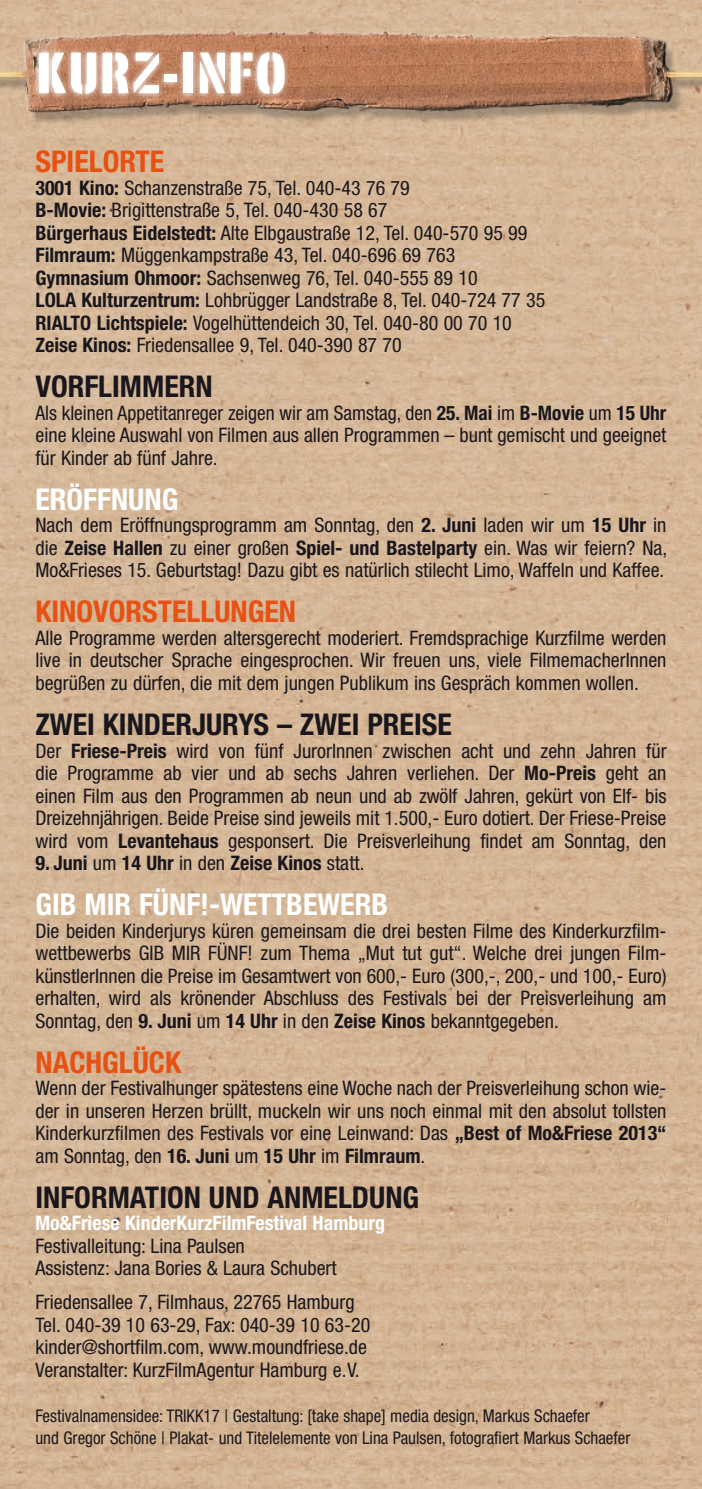
<style>
.page{position:relative;width:702px;height:1489px;background:#fff}
.page>*{position:absolute;margin:0;border:0;box-sizing:border-box;transform-origin:0 0}
.t1{font:700 55px "Stencil Sans";color:#fff}
.t2{font:700 condensed 30px "Helvetica Neue";color:#1a171c}
.t3{font:700 condensed 30px "Helvetica Neue";color:#e75113}
.t4{font:700 condensed 30px "Helvetica Neue";color:#fff}
.t5{font:condensed 20px/22.5px "Helvetica Neue";color:#1a171c;text-align:justify}
.t6{font:700 condensed 20px "Helvetica Neue";color:#fff}
.t7{font:700 condensed 20px "Helvetica Neue";color:#1a171c}
.t8{font:condensed 17.5px/22.5px "Helvetica Neue";color:#1a171c}
.s1{font-weight:700}
.s2{font-weight:400}
</style>
<div class="page">
<img style="left:0;top:0;width:702px;height:1488px">
<img style="left:0;top:7px;width:702px;height:135px">
<svg style="left:34px;top:47px;width:256px;height:53px;background:#d4af9b"></svg>
<h1 class="t1" style="left:35px;top:42px;width:253px">KURZ-INFO</h1>
<h2 class="t3" style="left:35px;top:143px;width:130px">SPIELORTE</h2>
<p class="t5" style="left:35px;top:176px;width:511px;text-align:left"><span class="s1">3001 Kino:</span> Schanzenstraße 75, Tel. 040-43 76 79<br><span class="s1">B-Movie:</span> Brigittenstraße 5, Tel. 040-430 58 67<br><span class="s1">Bürgerhaus Eidelstedt:</span> Alte Elbgaustraße 12, Tel. 040-570 95 99<br><span class="s1">Filmraum:</span> Müggenkampstraße 43, Tel. 040-696 69 763<br><span class="s1">Gymnasium Ohmoor:</span> Sachsenweg 76, Tel. 040-555 89 10<br><span class="s1">LOLA Kulturzentrum:</span> Lohbrügger Landstraße 8, Tel. 040-724 77 35<br><span class="s1">RIALTO Lichtspiele:</span> Vogelhüttendeich 30, Tel. 040-80 00 70 10<br><span class="s1">Zeise Kinos:</span> Friedensallee 9, Tel. 040-390 87 70</p>
<h2 class="t2" style="left:35px;top:368px;width:80px">VorFlimmer</h2>
<h2 class="t2" style="left:195px;top:368px;width:19px">n</h2>
<p class="t5" style="left:35px;top:401px;width:632px">Als kleinen Appetitanreger zeigen wir am Samstag, den <span class="s1">25. Mai</span> im <span class="s1">B-Movie</span> um <span class="s1">15 Uhr </span>eine kleine Auswahl von Filmen aus allen Programmen – bunt gemischt und geeignet für Kinder ab fünf Jahre.</p>
<h2 class="t4" style="left:35px;top:481px;width:142px">Eröffnung</h2>
<p class="t5" style="left:35px;top:514px;width:633px">Nach dem Eröffnungsprogramm am Sonntag, den <span class="s1">2. Juni</span> laden wir um <span class="s1">15 Uhr</span> in die <span class="s1">Zeise Hallen</span> zu einer großen <span class="s1">Spiel- und Bastelparty</span> ein. Was wir feiern? Na, Mo&amp;Frieses 15. Geburtstag! Dazu gibt es natürlich stilecht Limo, Waffeln und Kaffee.</p>
<h2 class="t3" style="left:35px;top:593px;width:58px">Kinovorstellu</h2>
<h2 class="t3" style="left:230px;top:593px;width:67px">ngen</h2>
<p class="t5" style="left:35px;top:626px;width:632px">Alle Programme werden altersgerecht moderiert. Fremdsprachige Kurzfilme werden live in deutscher Sprache eingesprochen. Wir freuen uns, viele FilmemacherInnen begrüßen zu dürfen, die mit dem jungen Publikum ins Gespräch kommen wollen.</p>
<h2 class="t2" style="left:35px;top:706px;width:418px">ZWEI KINDERJURYS – ZWEI PREISE</h2>
<p class="t5" style="left:35px;top:739px;width:632px">Der <span class="s1">Friese-Preis</span> wird von fünf JurorInnen zwischen acht und zehn Jahren für die Programme ab vier und ab sechs Jahren verliehen. Der <span class="s1">Mo-Preis</span> geht an einen Film aus den Programmen ab neun und ab zwölf Jahren, gekürt von Elf- bis Dreizehnjährigen. Beide Preise sind jeweils mit 1.500,- Euro dotiert. Der Friese-Preise wird vom <span class="s1">Levantehaus</span> gesponsert. Die Preisverleihung findet am Sonntag, den</p>
<p class="t7" style="left:35px;top:850px;width:330px">9. Juni <span class="s2">um</span> 14 Uhr <span class="s2">in den</span> Zeise Kinos <span class="s2">statt.</span></p>
<h2 class="t4" style="left:35px;top:886px;width:354px">GIB MIR FÜNF!-WETTBEWERB</h2>
<p class="t5" style="left:35px;top:919px;width:632px">Die beiden Kinderjurys küren gemeinsam die drei besten Filme des Kinderkurzfilm&shy;wettbewerbs GIB MIR FÜNF! zum Thema „Mut tut gut“. Welche drei jungen Film&shy;künstlerInnen die Preise im Gesamtwert von 600,- Euro (300,-, 200,- und 100,- Euro) erhalten, wird als krönender Abschluss des Festivals bei der Preisverleihung am Sonntag, den <span class="s1">9. Juni</span> um <span class="s1">14 Uhr</span> in den <span class="s1">Zeise Kinos</span> bekanntgegeben.</p>
<h2 class="t3" style="left:35px;top:1043px;width:147px">NACHGLÜCK</h2>
<p class="t5" style="left:35px;top:1076px;width:632px">Wenn der Festivalhunger spätestens eine Woche nach der Preisverleihung schon wie&shy;der in unseren Herzen brüllt, muckeln wir uns noch einmal mit den absolut tollsten Kinderkurzfilmen des Festivals vor eine Leinwand: Das <span class="s1">„Best of Mo&amp;Friese 2013“ </span>am Sonntag, den <span class="s1">16. Juni</span> um <span class="s1">15 Uhr</span> im <span class="s1">Filmraum</span>.</p>
<h2 class="t2" style="left:35px;top:1178px;width:385px">INFORMATION UND ANMELDUNG</h2>
<p class="t6" style="left:35px;top:1210px;width:351px">Mo&amp;Friese KinderKurzFilmFestival Hamburg</p>
<p class="t5" style="left:35px;top:1234px;width:303px">Festivalleitung: Lina Paulsen<br>Assistenz: Jana Bories &amp; Laura Schubert</p>
<p class="t5" style="left:35px;top:1290px;width:336px;text-align:left">Friedensallee 7, Filmhaus, 22765 Hamburg Tel. 040-39 10 63-29, Fax: 040-39 10 63-20 kinder@shortfilm.com, www.moundfriese.de Veranstalter: KurzFilmAgentur Hamburg e.V.</p>
<p class="t8" style="left:35px;top:1403px;width:596px">Festivalnamensidee: TRIKK17 | Gestaltung: [take shape] media design, Markus Schaefer<br>und Gregor Schöne | Plakat- und Titelelemente von Lina Paulsen, fotografiert Markus Schaefer</p>
</div>
